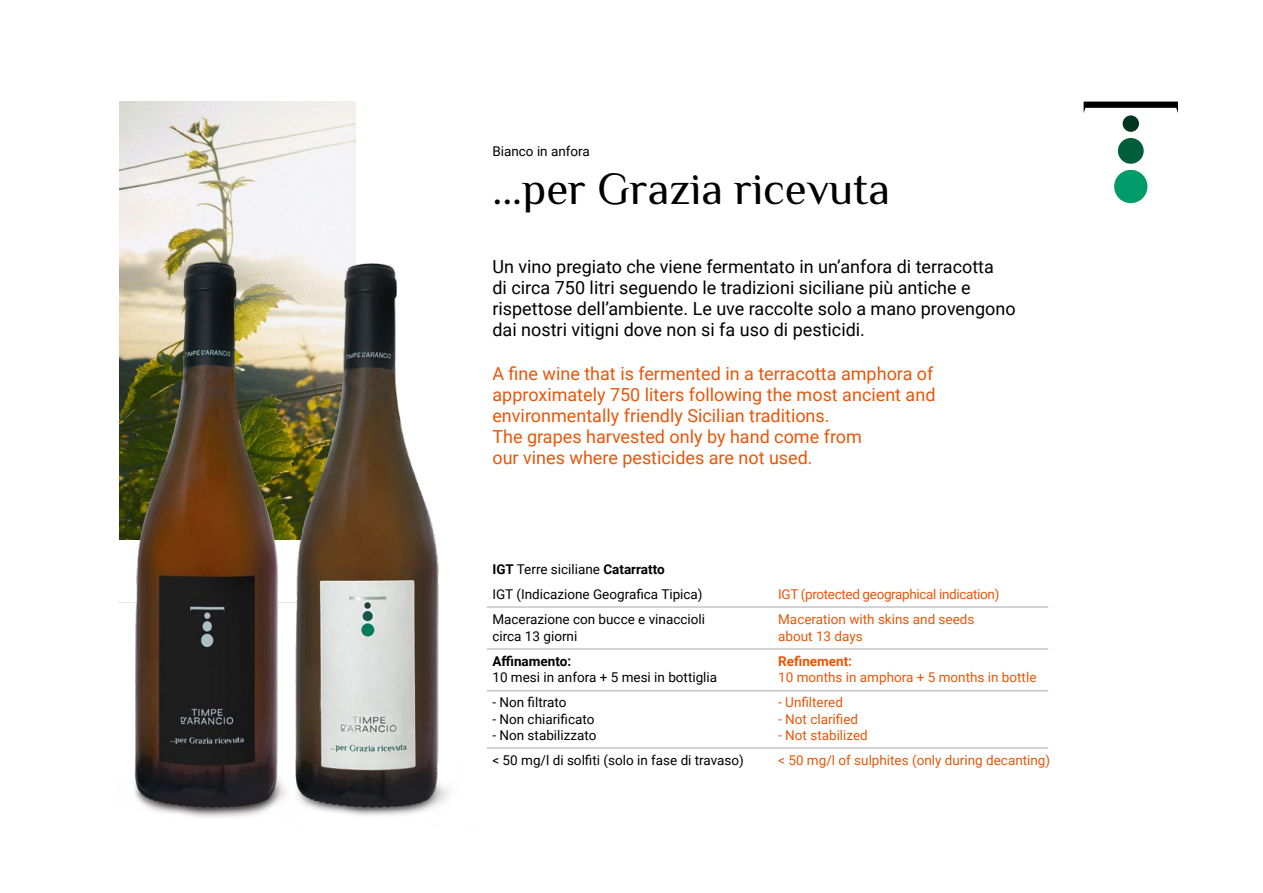
<style>
.page{position:relative;width:1263px;height:893px;background:#fff}
.page>*{position:absolute;margin:0;border:0;box-sizing:border-box;transform-origin:0 0}
.t1{font:45px "Philosopher";color:#000}
.t2{font:18px/21px "Roboto";color:#000}
.t3{font:18px/21px "Roboto";color:#e75609}
.t4{font:13.5px/25px "Roboto";color:#000}
.t5{font:13.5px/25px "Roboto";color:#e75609}
.t6{font:13.5px/25px "Roboto";letter-spacing:-.025em;color:#e75609}
.t7{font:700 13.5px "Roboto";color:#000}
.t8{font:700 13.5px "Roboto";color:#e75609}
.s1{font-weight:700}
</style>
<div class="page">
<img style="left:119px;top:102px;width:236px;height:63px">
<img style="left:119px;top:165px;width:167px;height:653px">
<img style="left:286px;top:165px;width:163px;height:651px">
<div style="left:1122px;top:115px;width:17px;height:17px;background:#00361d;border-radius:50%"></div>
<div style="left:1118px;top:138px;width:26px;height:26px;background:#005e3d;border-radius:50%"></div>
<div style="left:1114px;top:170px;width:33px;height:33px;background:#009b69;border-radius:50%"></div>
<svg style="left:1083px;top:102px;width:95px;height:11px"></svg>
<hr style="left:487px;top:649px;width:561px;height:1px;background:#a7a9ac">
<hr style="left:487px;top:607px;width:561px;height:1px;background:#a7a9ac">
<hr style="left:487px;top:748px;width:561px;height:1px;background:#a7a9ac">
<hr style="left:487px;top:690px;width:561px;height:1px;background:#a7a9ac">
<div style="left:277px;top:706px;width:20px;height:13px;background:#fff"></div>
<p class="t4" style="left:492px;top:138px;width:99px">Bianco in anfora</p>
<h1 class="t1" style="left:492px;top:160px;width:399px">...per Grazia ricevuta</h1>
<p class="t2" style="left:492px;top:255px;width:525px">Un vino pregiato che viene fermentato in un’anfora di terracotta<br>di circa 750 litri seguendo le tradizioni siciliane più antiche e rispettose dell’ambiente. Le uve raccolte solo a mano provengono dai nostri vitigni dove non si fa uso di pesticidi.</p>
<p class="t3" style="left:492px;top:363px;width:445px">A fine wine that is fermented in a terracotta amphora of approximately 750 liters following the most ancient and environmentally friendly Sicilian traditions.<br>The grapes harvested only by hand come from<br>our vines where pesticides are not used.</p>
<p class="t4" style="left:492px;top:556px;width:214px"><span class="s1">IGT</span> Terre siciliane <span class="s1">Catarratto<br></span>IGT (Indicazione Geografica Tipica)<br>Macerazione con bucce e vinaccioli</p>
<p class="t4" style="left:492px;top:623px;width:86px">circa 13 giorni</p>
<p class="t7" style="left:492px;top:651px;width:80px">Affinamento:</p>
<p class="t4" style="left:492px;top:664px;width:226px">10 mesi in anfora + 5 mesi in bottiglia</p>
<p class="t4" style="left:492px;top:689px;width:75px">- Non filtrato</p>
<p class="t4" style="left:492px;top:706px;width:104px">- Non chiarificato</p>
<p class="t4" style="left:492px;top:722px;width:253px">- Non stabilizzato<br>&lt; 50 mg/l di solfiti (solo in fase di travaso)</p>
<p class="t6" style="left:778px;top:581px;width:223px">IGT (protected geographical indication)<br>Maceration with skins and seeds</p>
<p class="t5" style="left:778px;top:623px;width:86px">about 13 days</p>
<p class="t8" style="left:778px;top:651px;width:75px">Refinement:</p>
<p class="t5" style="left:778px;top:664px;width:260px">10 months in amphora + 5 months in bottle</p>
<p class="t5" style="left:778px;top:689px;width:66px">- Unfiltered</p>
<p class="t5" style="left:778px;top:706px;width:81px">- Not clarified</p>
<p class="t5" style="left:778px;top:722px;width:273px">- Not stabilized<br>&lt; 50 mg/l of sulphites (only during decanting)</p>
</div>
